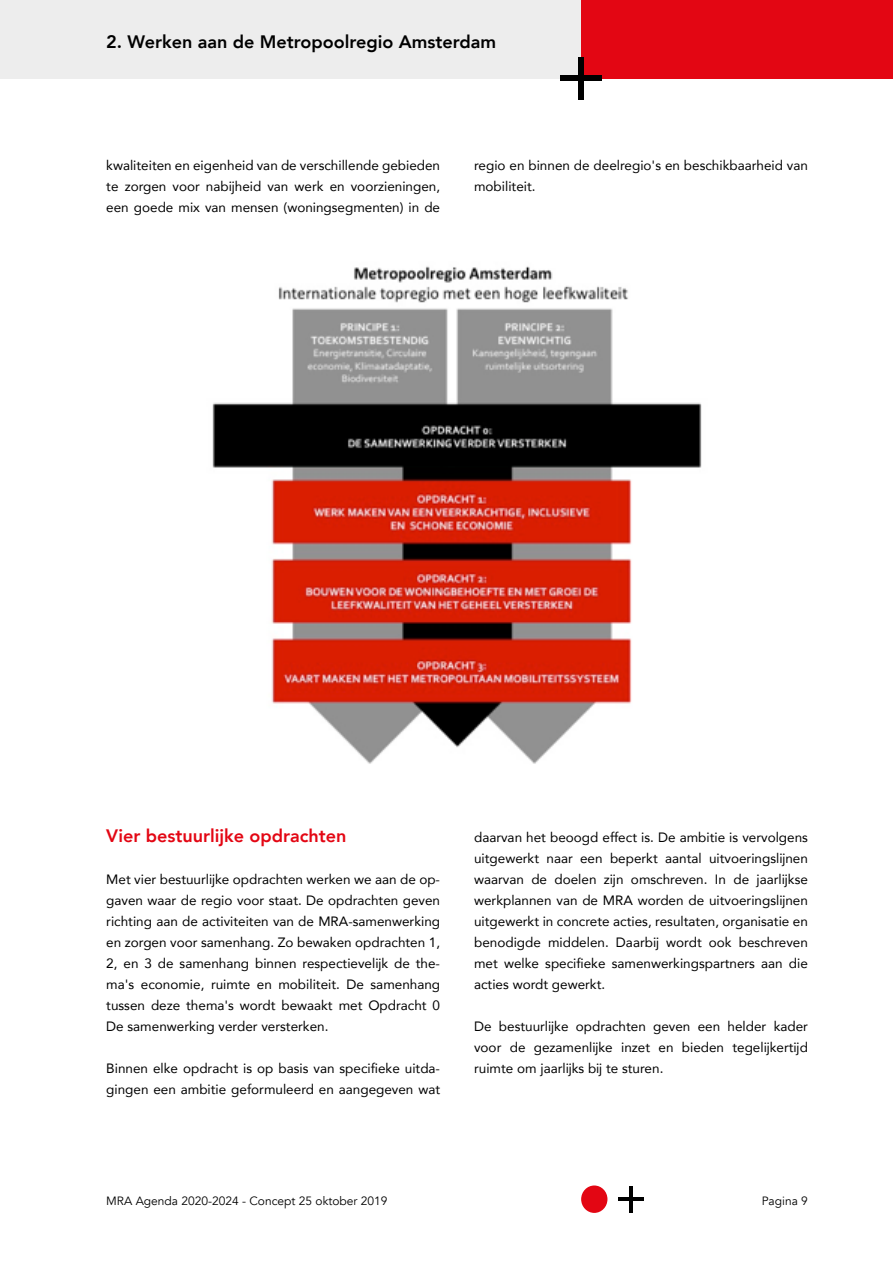
<style>
.page{position:relative;width:893px;height:1263px;background:#fff}
.page>*{position:absolute;margin:0;border:0;box-sizing:border-box;transform-origin:0 0}
.t1{font:800 18px "Avenir";color:#000}
.t2{font:800 18px "Avenir";color:#e30613}
.t3{font:13.5px/21px "Avenir";color:#000;text-align:justify}
.t4{font:12px "Avenir";color:#000}
</style>
<div class="page">
<div style="left:0;top:0;width:580px;height:78px;background:#ededed"></div>
<div style="left:581px;top:0;width:312px;height:78px;background:#e30613"></div>
<div style="left:578px;top:57px;width:6px;height:43px;background:#000"></div>
<div style="left:560px;top:76px;width:42px;height:5px;background:#000"></div>
<div style="left:581px;top:1185px;width:26px;height:28px;background:#e30613;border-radius:50%"></div>
<hr style="left:630px;top:1186px;width:3px;height:26px;background:#000">
<hr style="left:619px;top:1197px;width:25px;height:4px;background:#000">
<img style="left:212px;top:266px;width:490px;height:498px">
<h1 class="t1" style="left:106px;top:28px;width:391px">2. Werken aan de Metropoolregio Amsterdam</h1>
<p class="t3" style="left:106px;top:155px;width:335px">kwaliteiten en eigenheid van de verschillende gebieden te zorgen voor nabijheid van werk en voorzieningen, een goede mix van mensen (woningsegmenten) in de</p>
<p class="t3" style="left:474px;top:155px;width:335px">regio en binnen de deelregio's en beschikbaarheid van mobiliteit.</p>
<h1 class="t2" style="left:106px;top:822px;width:242px">Vier bestuurlijke opdrachten</h1>
<p class="t3" style="left:106px;top:869px;width:335px">Met vier bestuurlijke opdrachten werken we aan de op&shy;gaven waar de regio voor staat. De opdrachten geven richting aan de activiteiten van de MRA-samenwerking en zorgen voor samenhang. Zo bewaken opdrachten 1, 2, en 3 de samenhang binnen respectievelijk de the&shy;ma's economie, ruimte en mobiliteit. De samenhang tussen deze thema's wordt bewaakt met Opdracht 0<br>De samenwerking verder versterken.</p>
<p class="t3" style="left:106px;top:1058px;width:335px">Binnen elke opdracht is op basis van specifieke uitda&shy;gingen een ambitie geformuleerd en aangegeven wat</p>
<p class="t3" style="left:474px;top:827px;width:335px">daarvan het beoogd effect is. De ambitie is vervolgens uitgewerkt naar een beperkt aantal uitvoeringslijnen waarvan de doelen zijn omschreven. In de jaarlijkse werkplannen van de MRA worden de uitvoeringslijnen uitgewerkt in concrete acties, resultaten, organisatie en benodigde middelen. Daarbij wordt ook beschreven met welke specifieke samenwerkingspartners aan die acties wordt gewerkt.</p>
<p class="t3" style="left:474px;top:1016px;width:335px">De bestuurlijke opdrachten geven een helder kader voor de gezamenlijke inzet en bieden tegelijkertijd ruimte om jaarlijks bij te sturen.</p>
<p class="t4" style="left:106px;top:1194px;width:283px">MRA Agenda 2020-2024 - Concept 25 oktober 2019</p>
<p class="t4" style="left:762px;top:1194px;width:48px">Pagina 9</p>
</div>
